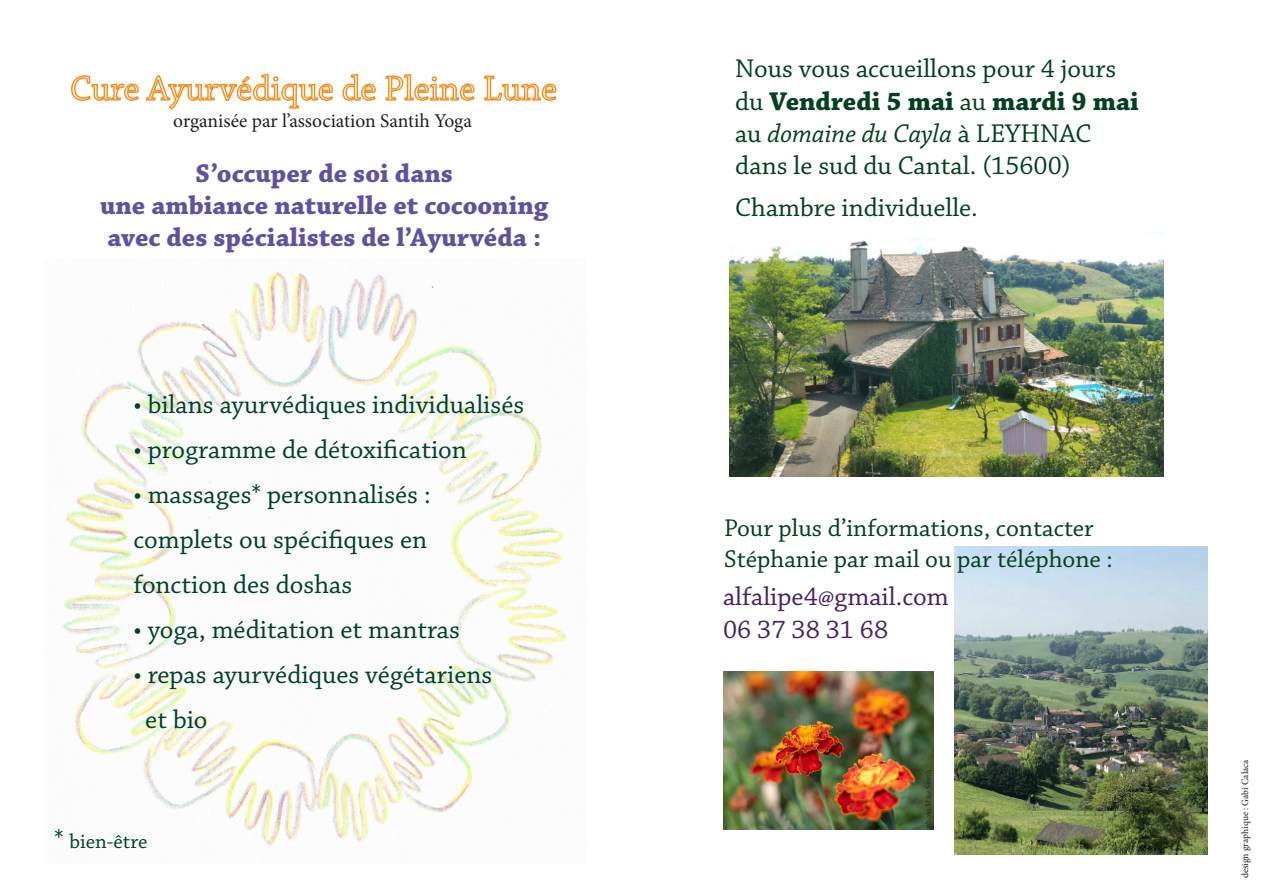
<style>
.page{position:relative;width:1263px;height:893px;background:#fff}
.page>*{position:absolute;margin:0;border:0;box-sizing:border-box;transform-origin:0 0}
.t1{font:27px "Chaparral Pro";color:#00412f}
.t2{font:700 27px "Chaparral Pro";color:#6251a2}
.t3{font:27px "Chaparral Pro";color:#03411f}
.t4{font:27px "Chaparral Pro";color:#442467}
.t5{font:700 27px "Chaparral Pro";color:#03411f}
.t6{font:italic 27px "Chaparral Pro";color:#03411f}
.t7{font:25.5px "Chaparral Pro";color:#03411f}
.t8{font:21px "Chaparral Pro";color:#00412f}
.t9{font:19.5px "Minion Pro";color:#231f20}
.t10{font:9.6px "Minion Pro";color:#231f20}
.t11{font:7.95px "Minion Pro";letter-spacing:-.005em;color:#231f20}
.s1{font-size:27px}
.s2{font-weight:400}
.s3{font-style:normal}
</style>
<div class="page">
<svg style="left:71px;top:73px;width:263px;height:37px"></svg>
<svg style="left:342px;top:73px;width:34px;height:28px"></svg>
<svg style="left:385px;top:73px;width:90px;height:28px"></svg>
<svg style="left:484px;top:75px;width:73px;height:26px"></svg>
<img style="left:730px;top:232px;width:433px;height:245px">
<img style="left:45px;top:271px;width:524px;height:575px">
<img style="left:955px;top:546px;width:253px;height:309px">
<img style="left:723px;top:672px;width:210px;height:158px">
<p class="t9" style="left:173px;top:108px;width:300px">organisée par l’association Santih Yoga</p>
<p class="t2" style="left:196px;top:157px;width:259px">S’occuper de soi dans</p>
<p class="t2" style="left:100px;top:190px;width:450px">une ambiance naturelle et cocooning</p>
<p class="t2" style="left:107px;top:222px;width:435px">avec des spécialistes de l’Ayurvéda :</p>
<p class="t1" style="left:133px;top:390px;width:392px">• bilans ayurvédiques individualisés</p>
<p class="t1" style="left:133px;top:435px;width:335px">• programme de détoxification</p>
<p class="t1" style="left:133px;top:480px;width:299px">• massages* personnalisés :</p>
<p class="t1" style="left:133px;top:525px;width:295px">complets ou spécifiques en</p>
<p class="t1" style="left:133px;top:570px;width:220px">fonction des doshas</p>
<p class="t1" style="left:133px;top:615px;width:328px">• yoga, méditation et mantras</p>
<p class="t1" style="left:133px;top:660px;width:360px">• repas ayurvédiques végétariens</p>
<p class="t1" style="left:145px;top:705px;width:64px">et bio</p>
<p class="t8" style="left:54px;top:829px;width:95px"><span class="s1">*</span> bien-être</p>
<p class="t3" style="left:735px;top:54px;width:383px">Nous vous accueillons pour 4 jours</p>
<p class="t5" style="left:735px;top:85px;width:405px"><span class="s2">du</span> Vendredi 5 mai <span class="s2">au</span> mardi 9 mai</p>
<p class="t6" style="left:735px;top:119px;width:358px"><span class="s3">au</span> domaine du Cayla <span class="s3">à LEYHNAC</span></p>
<p class="t3" style="left:735px;top:151px;width:337px">dans le sud du Cantal. (15600)</p>
<p class="t3" style="left:735px;top:193px;width:244px">Chambre individuelle.</p>
<p class="t7" style="left:724px;top:514px;width:371px">Pour plus d’informations, contacter</p>
<p class="t7" style="left:724px;top:545px;width:390px">Stéphanie par mail ou par téléphone :</p>
<p class="t4" style="left:723px;top:582px;width:227px">alfalipe4@gmail.com</p>
<p class="t4" style="left:723px;top:614px;width:167px">06 37 38 31 68</p>
<p class="t11" style="left:923px;top:828px;width:59px;rotate:-90deg">photo Mike Smith</p>
<p class="t10" style="left:1239px;top:878px;width:120px;rotate:-90deg">design graphique : Gabi Calaca</p>
</div>
